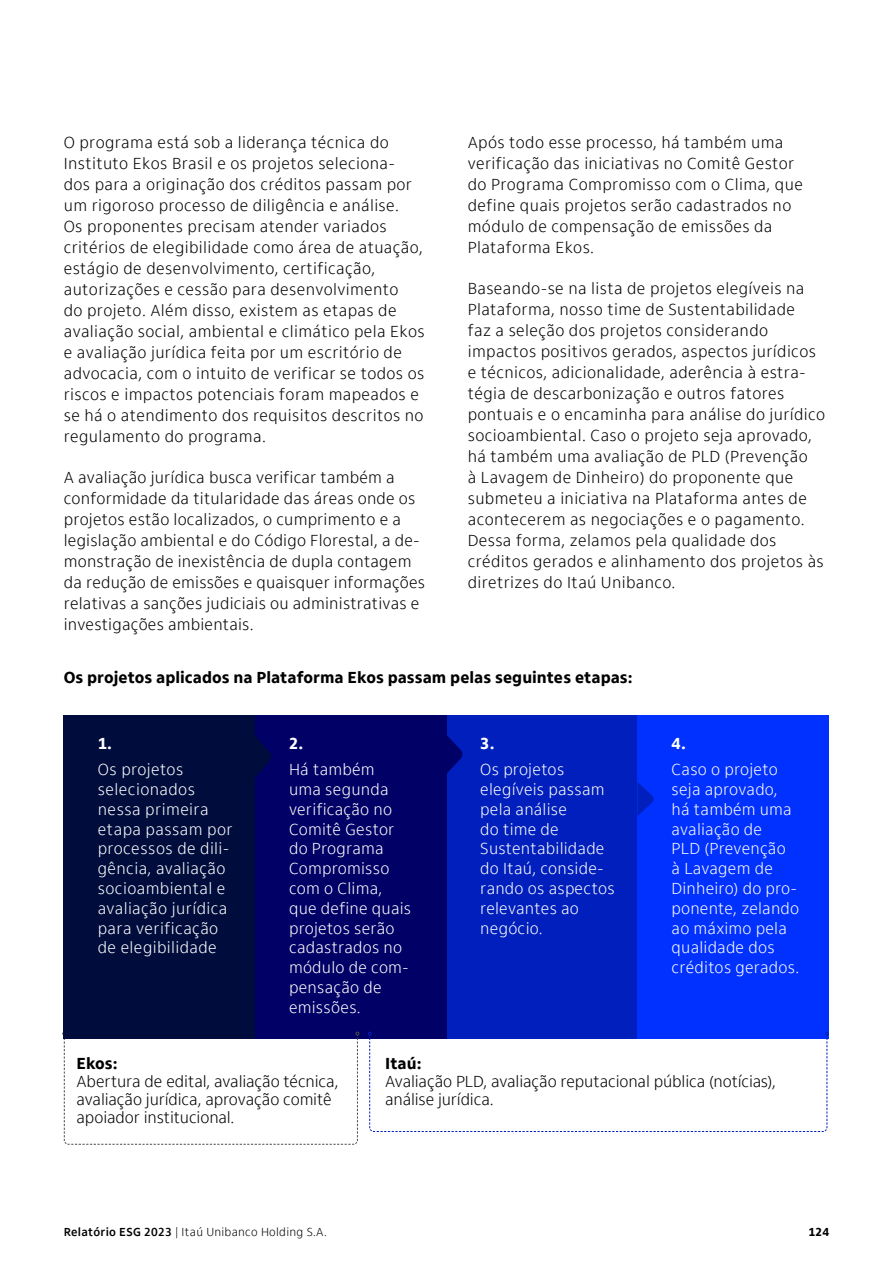
<style>
.page{position:relative;width:893px;height:1263px;background:#fff}
.page>*{position:absolute;margin:0;border:0;box-sizing:border-box;transform-origin:0 0}
.t1{font:300 16.5px/21px "Itau Text Pro";letter-spacing:.02em;color:#000}
.t2{font:300 16.5px/19.8px "Itau Text Pro";letter-spacing:.01em;color:#fff}
.t3{font:300 16.5px/18px "Itau Text Pro";letter-spacing:-.01em;color:#000}
.t4{font:800 16.5px "Itau Text Pro";color:#000}
.t5{font:800 16.5px "Itau Text Pro";color:#fff}
.t6{font:300 12px "Itau Text Pro";letter-spacing:.02em;color:#000}
.t7{font:800 12px "Itau Text Pro";color:#000}
.s1{font-weight:700}
</style>
<div class="page">
<div style="left:446px;top:715px;width:192px;height:324px;background:#001fbd"></div>
<div style="left:638px;top:715px;width:191px;height:324px;background:#0131ff"></div>
<div style="left:255px;top:715px;width:191px;height:324px;background:#006"></div>
<svg style="left:446px;top:734px;width:17px;height:40px"></svg>
<svg style="left:638px;top:782px;width:16px;height:34px"></svg>
<svg style="left:62px;top:1032px;width:297px;height:113px"></svg>
<svg style="left:368px;top:1032px;width:461px;height:100px"></svg>
<div style="left:64px;top:715px;width:191px;height:324px;background:#000d3c"></div>
<svg style="left:255px;top:736px;width:16px;height:41px"></svg>
<p class="t1" style="left:64px;top:133px;width:362px">O programa está sob a liderança técnica do Instituto Ekos Brasil e os projetos seleciona&shy;dos para a originação dos créditos passam por um rigoroso processo de diligência e análise.<br>Os proponentes precisam atender variados critérios de elegibilidade como área de atuação, estágio de desenvolvimento, certificação, autorizações e cessão para desenvolvimento<br>do projeto. Além disso, existem as etapas de avaliação social, ambiental e climático pela Ekos e avaliação jurídica feita por um escritório de advocacia, com o intuito de verificar se todos os riscos e impactos potenciais foram mapeados e se há o atendimento dos requisitos descritos no regulamento do programa.</p>
<p class="t1" style="left:64px;top:467px;width:363px">A avaliação jurídica busca verificar também a conformidade da titularidade das áreas onde os projetos estão localizados, o cumprimento e a legislação ambiental e do Código Florestal, a de&shy;monstração de inexistência de dupla contagem da redução de emissões e quaisquer informações relativas a sanções judiciais ou administrativas e investigações ambientais.</p>
<p class="t1" style="left:468px;top:133px;width:337px">Após todo esse processo, há também uma verificação das iniciativas no Comitê Gestor do Programa Compromisso com o Clima, que define quais projetos serão cadastrados no módulo de compensação de emissões da Plataforma Ekos.</p>
<p class="t1" style="left:468px;top:278px;width:359px">Baseando-se na lista de projetos elegíveis na Plataforma, nosso time de Sustentabilidade<br>faz a seleção dos projetos considerando impactos positivos gerados, aspectos jurídicos e técnicos, adicionalidade, aderência à estra&shy;tégia de descarbonização e outros fatores pontuais e o encaminha para análise do jurídico socioambiental. Caso o projeto seja aprovado, há também uma avaliação de PLD (Prevenção<br>à Lavagem de Dinheiro) do proponente que submeteu a iniciativa na Plataforma antes de acontecerem as negociações e o pagamento.<br>Dessa forma, zelamos pela qualidade dos créditos gerados e alinhamento dos projetos às diretrizes do Itaú Unibanco.</p>
<p class="t4" style="left:64px;top:668px;width:570px">Os projetos aplicados na Plataforma Ekos passam pelas seguintes etapas:</p>
<p class="t5" style="left:98px;top:734px;width:16px">1.</p>
<p class="t2" style="left:98px;top:760px;width:136px">Os projetos selecionados nessa primeira etapa passam por processos de dili&shy;gência, avaliação socioambiental e avaliação jurídica para verificação de elegibilidade</p>
<p class="t5" style="left:289px;top:734px;width:16px">2.</p>
<p class="t2" style="left:289px;top:760px;width:124px">Há também<br>uma segunda verificação no<br>Comitê Gestor do Programa<br>Compromisso com o Clima, que define quais projetos serão cadastrados no módulo de com&shy;pensação de emissões.</p>
<p class="t5" style="left:480px;top:734px;width:16px">3.</p>
<p class="t2" style="left:480px;top:760px;width:136px">Os projetos elegíveis passam pela análise<br>do time de<br>Sustentabilidade do Itaú, conside&shy;rando os aspectos relevantes ao negócio.</p>
<p class="t5" style="left:672px;top:734px;width:16px">4.</p>
<p class="t2" style="left:672px;top:760px;width:129px">Caso o projeto seja aprovado, há também uma avaliação de<br>PLD (Prevenção<br>à Lavagem de<br>Dinheiro) do pro&shy;ponente, zelando ao máximo pela qualidade dos créditos gerados.</p>
<p class="t4" style="left:77px;top:1054px;width:43px">Ekos:</p>
<p class="t3" style="left:77px;top:1072px;width:264px">Abertura de edital, avaliação técnica, avaliação jurídica, aprovação comitê apoiador institucional.</p>
<p class="t4" style="left:385px;top:1054px;width:38px">Itaú:</p>
<p class="t3" style="left:385px;top:1072px;width:392px">Avaliação PLD, avaliação reputacional pública (notícias), análise jurídica.</p>
<p class="t6" style="left:64px;top:1225px;width:265px"><span class="s1">Relatório ESG 2023</span> | Itaú Unibanco Holding S.A.</p>
<p class="t7" style="left:808px;top:1224px;width:22px">124</p>
</div>
